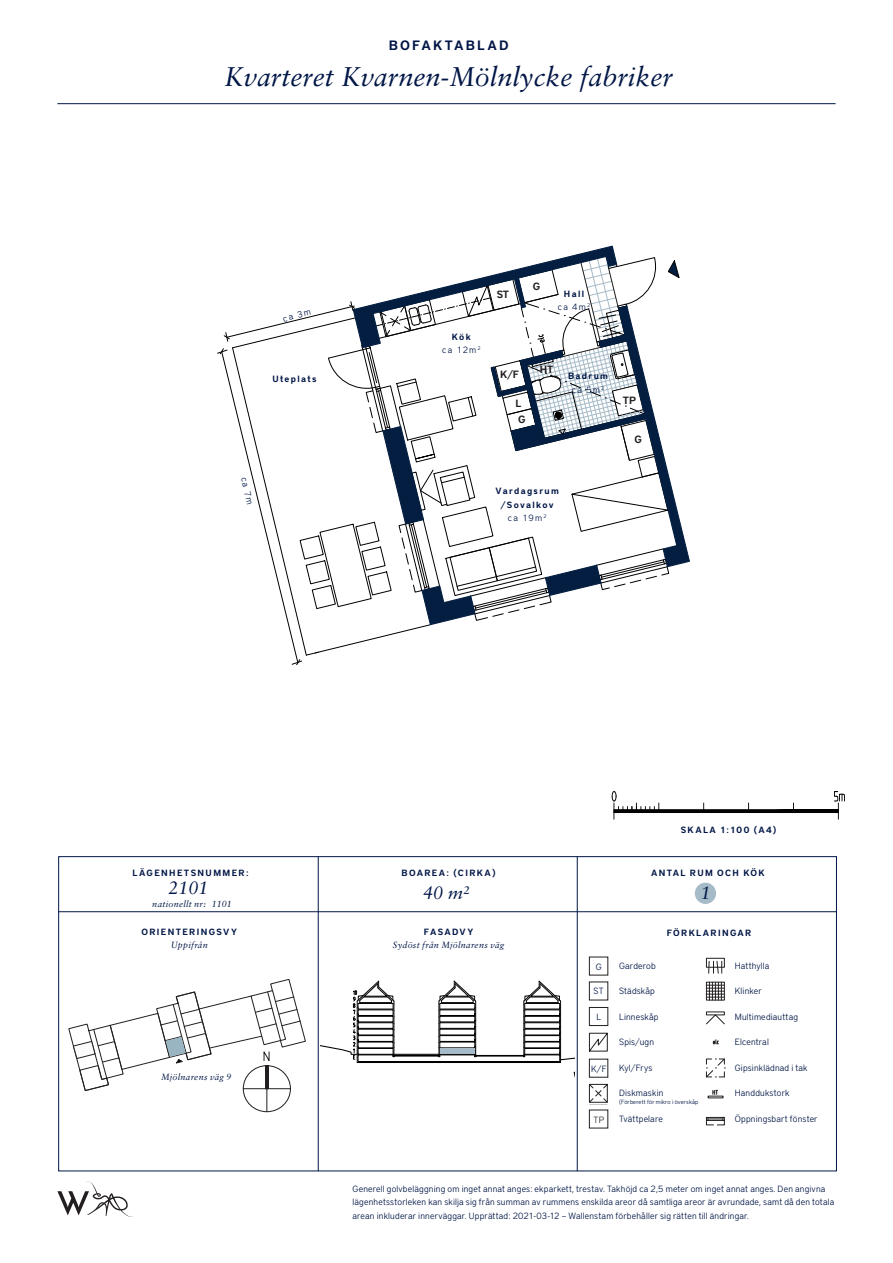
<style>
.page{position:relative;width:893px;height:1263px;background:#fff}
.page>*{position:absolute;margin:0;border:0;box-sizing:border-box;transform-origin:0 0}
.t1{font:italic 27px "Sabon LT Pro";color:#001646}
.t2{font:italic 18px "Sabon LT Pro";color:#001646}
.t3{font:600 13.5px "District Pro";letter-spacing:.16em;color:#001646}
.t4{font:600 10.5px "District Pro";color:#231f20}
.t5{font:300 9px/13.5px "District Pro";letter-spacing:.02em;color:#001646}
.t6{font:600 9px "District Pro";letter-spacing:.15em;color:#001646}
.t7{font:italic 9px "Sabon LT Pro";letter-spacing:.03em;color:#001646}
.t8{font:300 9px "District Pro";color:#231f20}
.t9{font:300 6px "District Pro";letter-spacing:.015em;color:#001646}
</style>
<div class="page">
<div style="left:589px;top:957px;width:19px;height:18px;border:1px solid #231f20"></div>
<div style="left:589px;top:1007px;width:19px;height:19px;border:1px solid #231f20"></div>
<div style="left:589px;top:1059px;width:19px;height:18px;border:1px solid #231f20"></div>
<div style="left:706px;top:982px;width:19px;height:18px;border:1px solid #231f20"></div>
<svg style="left:708px;top:961px;width:14px;height:12px"></svg>
<div style="left:706px;top:958px;width:19px;height:9px;border:1px solid #231f20"></div>
<svg style="left:706px;top:982px;width:18px;height:18px"></svg>
<svg style="left:713px;top:1040px;width:6px;height:4px"></svg>
<svg style="left:706px;top:1014px;width:19px;height:11px"></svg>
<svg style="left:706px;top:1058px;width:19px;height:20px"></svg>
<svg style="left:708px;top:1090px;width:15px;height:8px"></svg>
<svg style="left:706px;top:1117px;width:18px;height:8px"></svg>
<svg style="left:589px;top:1032px;width:19px;height:20px"></svg>
<svg style="left:589px;top:1083px;width:19px;height:20px"></svg>
<svg style="left:612px;top:791px;width:233px;height:28px"></svg>
<hr style="left:318px;top:856px;width:1px;height:315px;background:#001646">
<hr style="left:577px;top:856px;width:1px;height:315px;background:#001646">
<hr style="left:58px;top:911px;width:779px;height:1px;background:#001646">
<svg style="left:321px;top:981px;width:254px;height:97px"></svg>
<svg style="left:68px;top:979px;width:238px;height:133px"></svg>
<div style="left:695px;top:883px;width:21px;height:21px;background:#a6bbc8;border-radius:50%"></div>
<svg style="left:217px;top:245px;width:473px;height:420px"></svg>
<hr style="left:57px;top:103px;width:779px;height:1px;background:#001646">
<svg style="left:57px;top:1181px;width:77px;height:36px"></svg>
<div style="left:440px;top:1048px;width:35px;height:6px;background:#a6bbc8"></div>
<p class="t3" style="left:389px;top:36px;width:121px">BOFAKTABLAD</p>
<p class="t1" style="left:224px;top:59px;width:450px">Kvarteret Kvarnen-Mölnlycke fabriker</p>
<p class="t5" style="left:281px;top:311px;width:30px;rotate:-14deg">ca 3m</p>
<p class="t6" style="left:272px;top:373px;width:46px">Uteplats</p>
<p class="t6" style="left:452px;top:330px;width:21px">Kök</p>
<p class="t5" style="left:442px;top:343px;width:40px">ca 12m<sup>2</sup></p>
<p class="t4" style="left:497px;top:287px;width:14px">ST</p>
<p class="t4" style="left:533px;top:279px;width:9px">G</p>
<p class="t6" style="left:564px;top:287px;width:22px">Hall</p>
<p class="t5" style="left:558px;top:300px;width:34px">ca 4m<sup>2</sup></p>
<p class="t4" style="left:500px;top:367px;width:20px">K/F</p>
<p class="t4" style="left:518px;top:412px;width:9px">G</p>
<p class="t4" style="left:515px;top:396px;width:7px">L</p>
<p class="t4" style="left:540px;top:362px;width:15px">HT</p>
<p class="t6" style="left:568px;top:370px;width:42px">Badrum</p>
<p class="t5" style="left:572px;top:382px;width:34px">ca 5m<sup>2</sup></p>
<p class="t5" style="left:251px;top:475px;width:29px;rotate:77deg">ca 7m</p>
<p class="t6" style="left:496px;top:485px;width:65px">Vardagsrum</p>
<p class="t6" style="left:501px;top:498px;width:54px">/Sovalkov</p>
<p class="t5" style="left:508px;top:511px;width:40px">ca 19m<sup>2</sup></p>
<p class="t4" style="left:623px;top:393px;width:15px">TP</p>
<p class="t4" style="left:634px;top:432px;width:9px">G</p>
<p class="t6" style="left:681px;top:824px;width:97px">SKALA 1:100 (A4)</p>
<p class="t6" style="left:402px;top:867px;width:96px">BOAREA: (CIRKA)</p>
<p class="t6" style="left:651px;top:867px;width:115px">ANTAL RUM OCH KÖK</p>
<p class="t6" style="left:133px;top:867px;width:117px">LÄGENHETSNUMMER:</p>
<p class="t7" style="left:152px;top:898px;width:55px">nationellt nr:</p>
<p class="t6" style="left:141px;top:925px;width:97px">ORIENTERINGSVY</p>
<p class="t7" style="left:171px;top:940px;width:39px">Uppifrån</p>
<p class="t2" style="left:169px;top:877px;width:42px">2101</p>
<p class="t2" style="left:423px;top:881px;width:48px">40 m²</p>
<p class="t2" style="left:701px;top:881px;width:12px">1</p>
<p class="t7" style="left:212px;top:898px;width:22px">1101</p>
<p class="t6" style="left:667px;top:926px;width:86px">FÖRKLARINGAR</p>
<p class="t6" style="left:424px;top:925px;width:51px">FASADVY</p>
<p class="t7" style="left:393px;top:940px;width:113px">Sydöst från Mjölnarens väg</p>
<p class="t7" style="left:161px;top:1071px;width:72px">Mjölnarens väg 9</p>
<p class="t5" style="left:596px;top:959px;width:7px">G</p>
<p class="t5" style="left:594px;top:984px;width:12px">ST</p>
<p class="t5" style="left:597px;top:1009px;width:6px">L</p>
<p class="t5" style="left:591px;top:1061px;width:17px">K/F</p>
<p class="t8" style="left:594px;top:1113px;width:12px">TP</p>
<p class="t5" style="left:619px;top:958px;width:38px">Garderob</p>
<p class="t5" style="left:735px;top:958px;width:36px">Hatthylla</p>
<p class="t5" style="left:735px;top:984px;width:29px">Klinker</p>
<p class="t5" style="left:735px;top:1009px;width:65px">Multimediauttag</p>
<p class="t5" style="left:735px;top:1035px;width:36px">Elcentral</p>
<p class="t5" style="left:735px;top:1060px;width:74px">Gipsinklädnad i tak</p>
<p class="t5" style="left:619px;top:1086px;width:46px">Diskmaskin</p>
<p class="t5" style="left:735px;top:1086px;width:56px">Handdukstork</p>
<p class="t5" style="left:735px;top:1111px;width:84px">Öppningsbart fönster</p>
<p class="t5" style="left:619px;top:984px;width:37px">Städskåp</p>
<p class="t5" style="left:619px;top:1009px;width:41px">Linneskåp</p>
<p class="t5" style="left:619px;top:1035px;width:36px">Spis/ugn</p>
<p class="t5" style="left:619px;top:1060px;width:35px">Kyl/Frys</p>
<p class="t9" style="left:619px;top:1097px;width:81px">(Förberett för mikro i överskåp</p>
<p class="t5" style="left:619px;top:1111px;width:45px">Tvättpelare</p>
<p class="t5" style="left:352px;top:1181px;width:483px">Generell golvbeläggning om inget annat anges: ekparkett, trestav. Takhöjd ca 2,5 meter om inget annat anges. Den angivna lägenhetsstorleken kan skilja sig från summan av rummens enskilda areor då samtliga areor är avrundade, samt då den totala arean inkluderar innerväggar. Upprättad: 2021-03-12 – Wallenstam förbehåller sig rätten till ändringar.</p>
</div>
